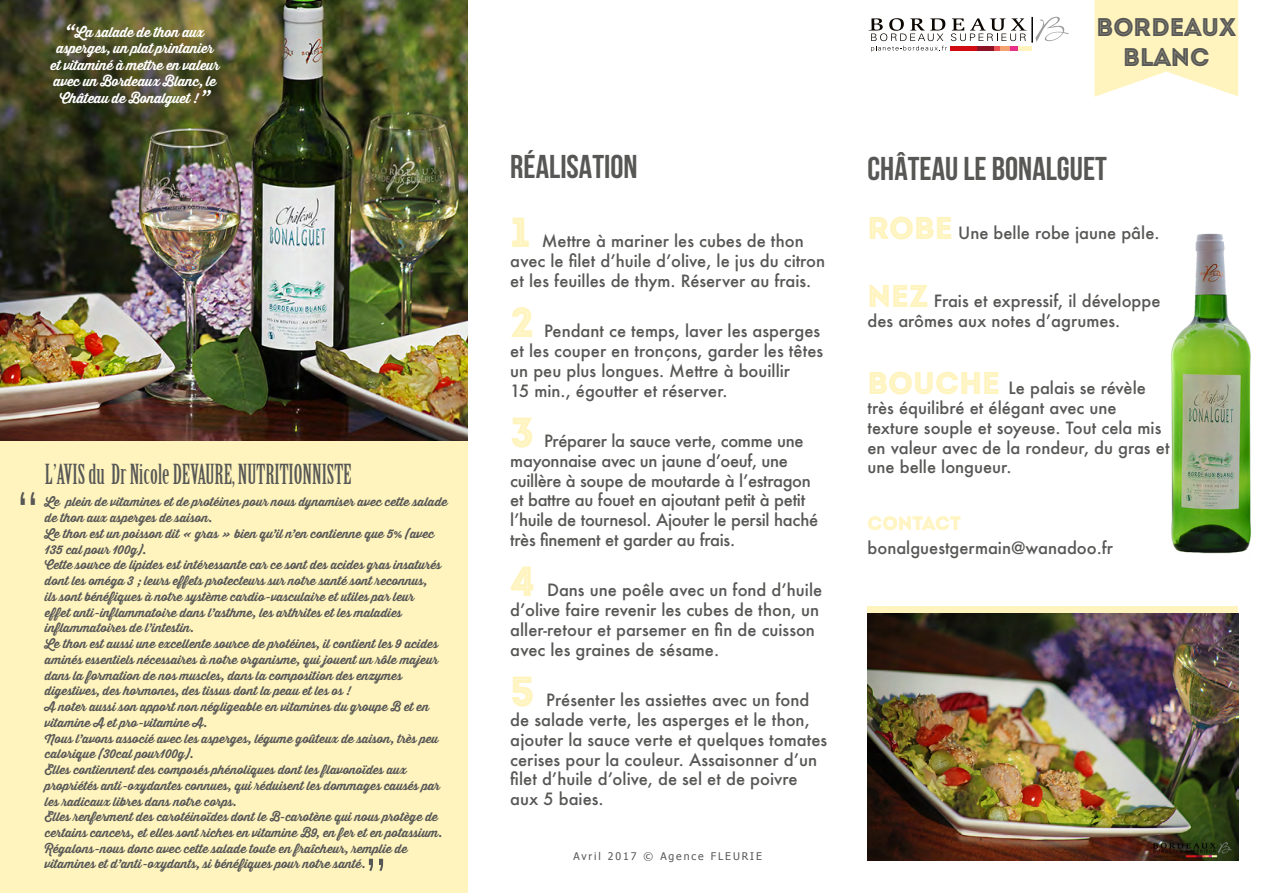
<style>
.page{position:relative;width:1263px;height:893px;background:#fff}
.page>*{position:absolute;margin:0;border:0;box-sizing:border-box;transform-origin:0 0}
.t1{font:46.5px "Century Gothic";color:#575756}
.t2{font:42px "Intro Black Inline";color:#fff4bd}
.t3{font:700 33px "Bebas Neue";color:#575756}
.t4{font:27px "Birch Std";color:#575756}
.t5{font:25.5px/30.6px "Intro Black Inline";color:#575756;text-align:center}
.t6{font:19.5px "Intro Black Inline";color:#fff4bd}
.t7{font:500 16.5px/19.8px "Futura";color:#575756}
.t8{font:500 16.5px/19.8px "Futura";letter-spacing:-.02em;color:#575756}
.t9{font:700 13.5px/16.5px "Thirsty Script";letter-spacing:-.02em;color:#fff;text-align:center}
.t10{font:700 12px/15.8px "Thirsty Script";color:#575756}
.t11{font:10.5px "Tahoma";letter-spacing:.18em;color:#575756}
.s1{font-size:18px}
.s2{font-family:"Intro Black Inline";font-weight:400;font-size:31.5px;color:#fff4bd}
</style>
<div class="page">
<svg style="left:1094px;top:0;width:144px;height:97px;background:#fff5c6"></svg>
<div style="left:867px;top:607px;width:371px;height:6px;background:#fff4bd"></div>
<div style="left:0;top:415px;width:468px;height:478px;background:#fff4bd"></div>
<img style="left:867px;top:613px;width:371px;height:247px">
<img style="left:0;top:0;width:468px;height:441px">
<img style="left:1171px;top:233px;width:80px;height:321px">
<div style="left:49px;top:23px;width:196px;height:109px;background:#000;opacity:.75"></div>
<svg style="left:369px;top:859px;width:14px;height:12px"></svg>
<div style="left:1018px;top:46px;width:14px;height:5px;background:#fff4bd"></div>
<svg style="left:868px;top:18px;width:159px;height:34px"></svg>
<hr style="left:1031px;top:17px;width:2px;height:26px;background:#000">
<svg style="left:1035px;top:16px;width:34px;height:26px"></svg>
<p class="t9" style="left:50px;top:24px;width:171px"><span class="s1">“</span>La salade de thon aux asperges, un plat printanier et vitaminé à mettre en valeur avec un Bordeaux Blanc, le<br>Château de Bonalguet ! <span class="s1">”</span></p>
<h3 class="t4" style="left:45px;top:459px;width:308px">L’AVIS du Dr Nicole DEVAURE, NUTRITIONNISTE</h3>
<h1 class="t1" style="left:16px;top:480px;width:25px">“</h1>
<p class="t10" style="left:45px;top:494px;width:404px">Le plein de vitamines et de protéines pour nous dynamiser avec cette salade de thon aux asperges de saison.<br>Le thon est un poisson dit « gras » bien qu’il n’en contienne que 5% (avec 135 cal pour 100g).<br>Cette source de lipides est intéressante car ce sont des acides gras insaturés dont les oméga 3 ; leurs effets protecteurs sur notre santé sont reconnus,<br>ils sont bénéfiques à notre système cardio-vasculaire et utiles par leur<br>effet anti-inflammatoire dans l’asthme, les arthrites et les maladies inflammatoires de l’intestin.<br>Le thon est aussi une excellente source de protéines, il contient les 9 acides aminés essentiels nécessaires à notre organisme, qui jouent un rôle majeur dans la formation de nos muscles, dans la composition des enzymes digestives, des hormones, des tissus dont la peau et les os !<br>A noter aussi son apport non négligeable en vitamines du groupe B et en vitamine A et pro-vitamine A.<br>Nous l’avons associé avec les asperges, légume goûteux de saison, très peu calorique (30cal pour100g).<br>Elles contiennent des composés phénoliques dont les flavonoïdes aux propriétés anti-oxydantes connues, qui réduisent les dommages causés par les radicaux libres dans notre corps.<br>Elles renferment des carotéinoïdes dont le B-carotène qui nous protège de certains cancers, et elles sont riches en vitamine B9, en fer et en potassium.<br>Régalons-nous donc avec cette salade toute en fraîcheur, remplie de vitamines et d’anti-oxydants, si bénéfiques pour notre santé.</p>
<h3 class="t3" style="left:510px;top:148px;width:129px">RÉALISATION</h3>
<h2 class="t2" style="left:510px;top:206px;width:22px">1</h2>
<h3 class="t7" style="left:510px;top:231px;width:316px;text-indent:31px">Mettre à mariner les cubes de thon avec le filet d’huile d’olive, le jus du citron et les feuilles de thym. Réserver au frais.</h3>
<h2 class="t2" style="left:510px;top:296px;width:26px">2</h2>
<h3 class="t7" style="left:510px;top:321px;width:314px;text-indent:34px">Pendant ce temps, laver les asperges et les couper en tronçons, garder les têtes un peu plus longues. Mettre à bouillir<br>15 min., égoutter et réserver.</h3>
<h2 class="t2" style="left:510px;top:405px;width:26px">3</h2>
<h3 class="t8" style="left:510px;top:431px;width:309px;text-indent:34px">Préparer la sauce verte, comme une mayonnaise avec un jaune d’oeuf, une cuillère à soupe de moutarde à l’estragon et battre au fouet en ajoutant petit à petit l’huile de tournesol. Ajouter le persil haché très finement et garder au frais.</h3>
<h2 class="t2" style="left:510px;top:555px;width:27px">4</h2>
<h3 class="t7" style="left:510px;top:580px;width:313px;text-indent:37px">Dans une poêle avec un fond d’huile d’olive faire revenir les cubes de thon, un aller-retour et parsemer en fin de cuisson avec les graines de sésame.</h3>
<h2 class="t2" style="left:510px;top:665px;width:26px">5</h2>
<h3 class="t7" style="left:510px;top:690px;width:318px;text-indent:36px">Présenter les assiettes avec un fond de salade verte, les asperges et le thon, ajouter la sauce verte et quelques tomates cerises pour la couleur. Assaisonner d’un filet d’huile d’olive, de sel et de poivre aux 5 baies.</h3>
<p class="t11" style="left:573px;top:849px;width:190px">Avril 2017 © Agence FLEURIE</p>
<h3 class="t5" style="left:1096px;top:11px;width:141px">BORDEAUX<br>BLANC</h3>
<h3 class="t3" style="left:867px;top:150px;width:241px">CHÂTEAU LE BONALGUET</h3>
<h3 class="t7" style="left:867px;top:223px;width:294px"><span class="s2">ROBE</span> Une belle robe jaune pâle.</h3>
<h3 class="t7" style="left:867px;top:291px;width:295px"><span class="s2">NEZ</span> Frais et expressif, il développe des arômes aux notes d’agrumes.</h3>
<h3 class="t7" style="left:867px;top:378px;width:303px"><span class="s2">BOUCHE</span> Le palais se révèle très équilibré et élégant avec une texture souple et soyeuse. Tout cela mis en valeur avec de la rondeur, du gras et une belle longueur.</h3>
<h3 class="t6" style="left:867px;top:511px;width:95px">CONTACT</h3>
<h3 class="t7" style="left:867px;top:538px;width:247px">bonalguestgermain@wanadoo.fr</h3>
</div>
